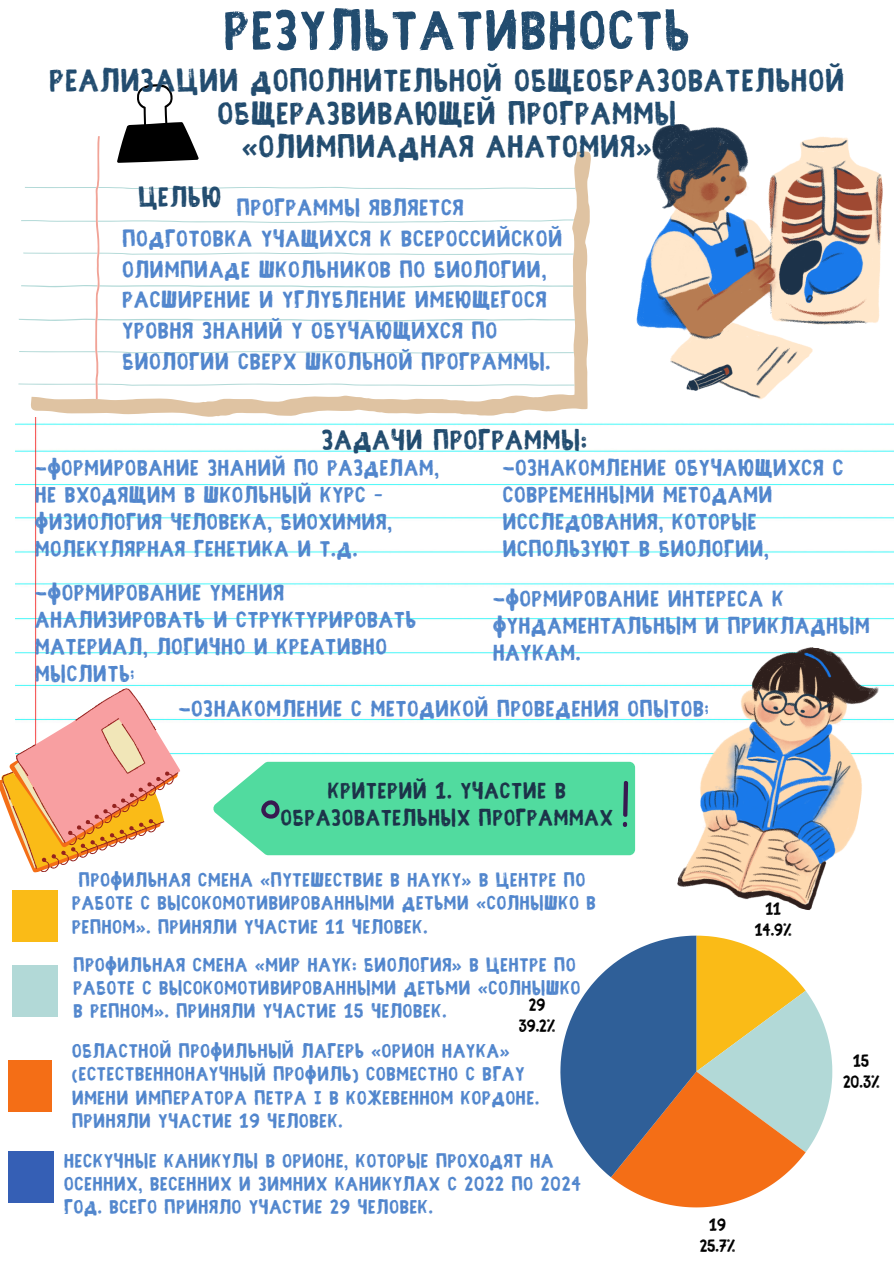
<style>
.page{position:relative;width:894px;height:1264px;background:#fff}
.page>*{position:absolute;margin:0;border:0;box-sizing:border-box;transform-origin:0 0}
.t1{font:700 59.55px "Fibre Vintage Full";letter-spacing:.04em;color:#224c6f}
.t2{font:700 34.05px/32.7px "Fibre Vintage Full";letter-spacing:.04em;color:#224c6f;text-align:center}
.t3{font:700 29.7px "Fibre Vintage Full";letter-spacing:.04em;color:#224c6f}
.t4{font:700 24.9px/30.9px "Fibre Vintage Full";letter-spacing:.04em;color:#5186cd}
.t5{font:700 24.45px/27px "Fibre Vintage Full";letter-spacing:.04em;color:#5186cd}
.t6{font:700 24.45px/27px "Fibre Vintage Full";letter-spacing:.04em;color:#1c3249;text-align:center}
.t7{font:700 24.15px/27px "Fibre Vintage Full";letter-spacing:.04em;color:#5186cd}
.t8{font:700 21px/23.1px "Fibre Vintage Full";letter-spacing:.04em;color:#5186cd}
.t9{font:700 18.15px/21.5px "Fibre Vintage Full";color:#000;text-align:center}
</style>
<div class="page">
<svg style="left:636px;top:124px;width:247px;height:276px"></svg>
<svg style="left:31px;top:151px;width:560px;height:266px;fill:#dfc3a2"></svg>
<svg style="left:31px;top:151px;width:547px;height:252px"></svg>
<svg style="left:18px;top:187px;width:557px;height:199px"></svg>
<svg style="left:95px;top:136px;width:5px;height:263px"></svg>
<svg style="left:117px;top:84px;width:82px;height:79px"></svg>
<img style="left:15px;top:417px;width:372px;height:338px">
<svg style="left:0;top:684px;width:185px;height:189px"></svg>
<img style="left:387px;top:423px;width:506px;height:348px">
<svg style="left:676px;top:632px;width:207px;height:278px"></svg>
<svg style="left:213px;top:761px;width:422px;height:94px;background:#5cdba4"></svg>
<svg style="left:560px;top:935px;width:272px;height:272px"></svg>
<div style="left:12px;top:890px;width:46px;height:52px;background:#fabb17"></div>
<div style="left:12px;top:965px;width:46px;height:51px;background:#b2d9d7"></div>
<div style="left:8px;top:1060px;width:44px;height:51px;background:#f46e16"></div>
<div style="left:8px;top:1151px;width:45px;height:51px;background:#355fb5"></div>
<h3 class="t1" style="left:224px;top:6px;width:466px">Результативность</h3>
<p class="t2" style="left:50px;top:67px;width:795px">реализации дополнительной общеобразовательной общеразвивающей программы<br>«Олимпиадная анатомия»</p>
<p class="t3" style="left:138px;top:185px;width:84px">Целью</p>
<p class="t4" style="left:122px;top:194px;width:441px;text-indent:114px">Программы является подготовка учащихся к Всероссийской олимпиаде школьников по биологии, расширение и углубление имеющегося уровня знаний у обучающихся по биологии сверх школьной программы.</p>
<h1 class="t3" style="left:322px;top:428px;width:266px">Задачи Программы:</h1>
<h2 class="t7" style="left:35px;top:456px;width:405px">-формирование знаний по разделам, не входящим в школьный курс – физиология человека, биохимия, молекулярная генетика и т.д.</h2>
<p class="t5" style="left:502px;top:456px;width:342px">-ознакомление обучающихся с современными методами исследования, которые используют в биологии,</p>
<h4 class="t5" style="left:35px;top:581px;width:382px">-формирование умения анализировать и структурировать материал, логично и креативно мыслить;</h4>
<p class="t5" style="left:493px;top:587px;width:378px">-формирование интереса к фундаментальным и прикладным наукам.</p>
<h4 class="t5" style="left:179px;top:697px;width:531px">-ознакомление с методикой проведения опытов;</h4>
<p class="t6" style="left:281px;top:779px;width:333px">критерий 1. участие в образовательных программах</p>
<h4 class="t8" style="left:72px;top:870px;width:525px;text-indent:7px">Профильная смена «Путешествие в науку» в центре по работе с высокомотивированными детьми «Солнышко в<br>Репном». Приняли участие 11 человек.</h4>
<p class="t8" style="left:74px;top:954px;width:508px">Профильная смена «Мир наук: биология» в центре по работе с высокомотивированными детьми «Солнышко в Репном». Приняли участие 15 человек.</p>
<h4 class="t8" style="left:72px;top:1041px;width:468px">Областной профильный лагерь «Орион Наука» (естественнонаучный профиль) совместно с ВГАУ имени Императора Петра I в Кожевенном кордоне.<br>Приняли участие 19 человек.</h4>
<h3 class="t8" style="left:64px;top:1150px;width:518px">Нескучные каникулы в Орионе, которые проходят на осенних, весенних и зимних каникулах с 2022 по 2024 год. Всего приняло участие 29 человек.</h3>
<p class="t9" style="left:518px;top:995px;width:38px">29<br>39.2%</p>
<p class="t9" style="left:754px;top:899px;width:38px">11<br>14.9%</p>
<p class="t9" style="left:699px;top:1215px;width:37px">19<br>25.7%</p>
<p class="t9" style="left:842px;top:1051px;width:38px">15<br>20.3%</p>
</div>
